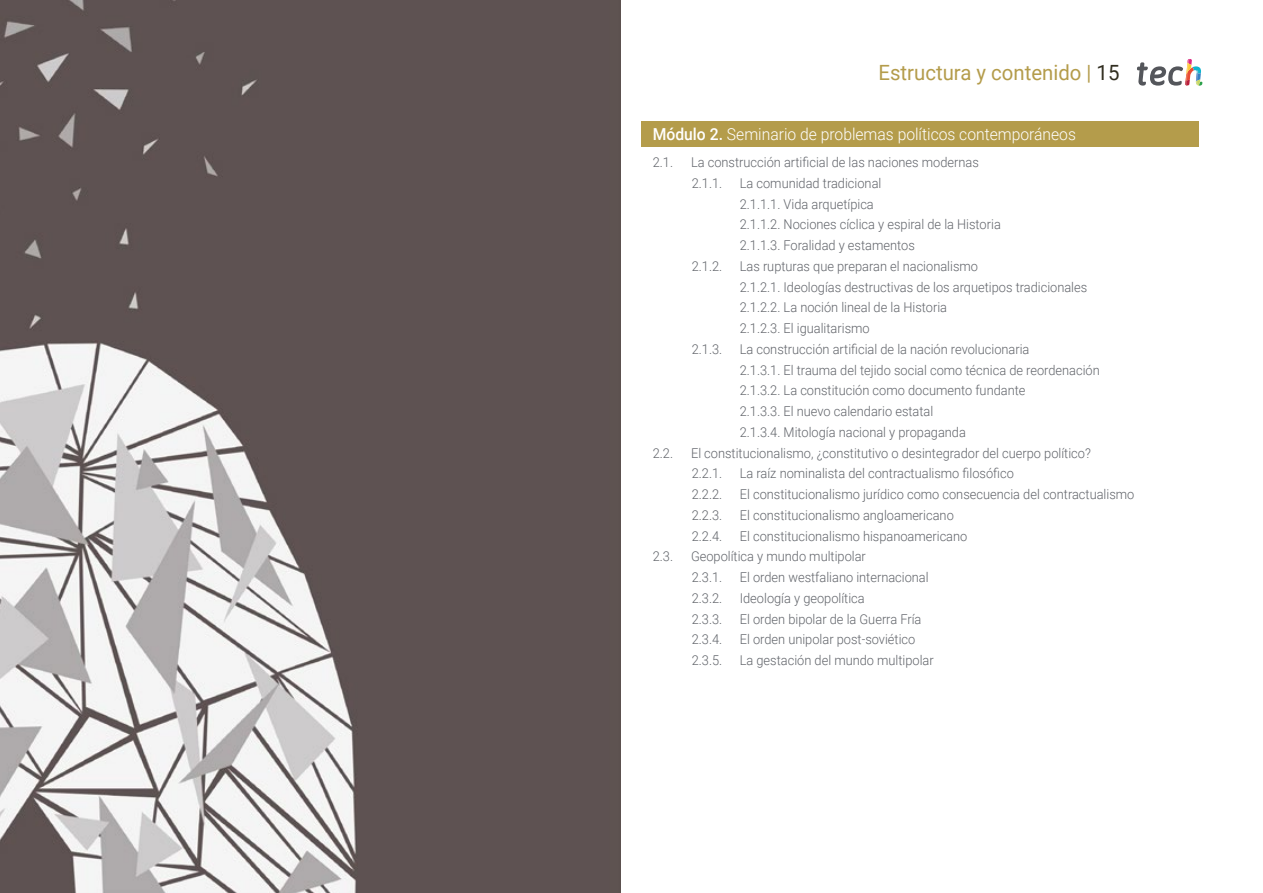
<style>
.page{position:relative;width:1263px;height:893px;background:#fff}
.page>*{position:absolute;margin:0;border:0;box-sizing:border-box;transform-origin:0 0}
.t1{font:21px "Roboto";color:#b49c4b}
.t2{font:300 16.5px "Roboto";color:#fff;scale:.95 1}
.t3{font:300 13.5px/20.7px "Roboto";color:#61646a;scale:.95 1}
.s1{color:#312e20}
.s2{font-weight:500}
</style>
<div class="page">
<svg style="left:1137px;top:59px;width:65px;height:27px"></svg>
<div style="left:642px;top:121px;width:557px;height:25px;background:#b49c4b"></div>
<img style="left:0;top:0;width:621px;height:893px">
<h1 class="t1" style="left:878px;top:57px;width:242px">Estructura y contenido | <span class="s1">15</span></h1>
<p class="t2" style="left:653px;top:123px;width:447px"><span class="s2">Módulo 2.</span> Seminario de problemas políticos contemporáneos</p>
<p class="t3" style="left:653px;top:151px;width:23px">2.1.</p>
<p class="t3" style="left:691px;top:151px;width:304px">La construcción artificial de las naciones modernas<br>2.1.1.</p>
<p class="t3" style="left:740px;top:172px;width:276px">La comunidad tradicional<br>2.1.1.1. Vida arquetípica<br>2.1.1.2. Nociones cíclica y espiral de la Historia 2.1.1.3. Foralidad y estamentos</p>
<p class="t3" style="left:692px;top:255px;width:34px">2.1.2.</p>
<p class="t3" style="left:740px;top:255px;width:367px">Las rupturas que preparan el nacionalismo<br>2.1.2.1. Ideologías destructivas de los arquetipos tradicionales 2.1.2.2. La noción lineal de la Historia<br>2.1.2.3. El igualitarismo</p>
<p class="t3" style="left:692px;top:338px;width:34px">2.1.3.</p>
<p class="t3" style="left:740px;top:338px;width:380px">La construcción artificial de la nación revolucionaria<br>2.1.3.1. El trauma del tejido social como técnica de reordenación 2.1.3.2. La constitución como documento fundante<br>2.1.3.3. El nuevo calendario estatal<br>2.1.3.4. Mitología nacional y propaganda</p>
<p class="t3" style="left:653px;top:442px;width:23px">2.2.</p>
<p class="t3" style="left:691px;top:442px;width:422px">El constitucionalismo, ¿constitutivo o desintegrador del cuerpo político?<br>2.2.1.</p>
<p class="t3" style="left:740px;top:463px;width:290px">La raíz nominalista del contractualismo filosófico</p>
<p class="t3" style="left:692px;top:483px;width:34px">2.2.2.</p>
<p class="t3" style="left:740px;top:483px;width:417px">El constitucionalismo jurídico como consecuencia del contractualismo</p>
<p class="t3" style="left:692px;top:504px;width:34px">2.2.3.</p>
<p class="t3" style="left:740px;top:504px;width:227px">El constitucionalismo angloamericano</p>
<p class="t3" style="left:692px;top:525px;width:34px">2.2.4.</p>
<p class="t3" style="left:740px;top:525px;width:241px">El constitucionalismo hispanoamericano</p>
<p class="t3" style="left:653px;top:546px;width:23px">2.3.</p>
<p class="t3" style="left:691px;top:546px;width:186px">Geopolítica y mundo multipolar<br>2.3.1.</p>
<p class="t3" style="left:740px;top:566px;width:200px">El orden westfaliano internacional</p>
<p class="t3" style="left:692px;top:587px;width:34px">2.3.2.</p>
<p class="t3" style="left:740px;top:587px;width:133px">Ideología y geopolítica</p>
<p class="t3" style="left:692px;top:608px;width:34px">2.3.3.</p>
<p class="t3" style="left:740px;top:608px;width:193px">El orden bipolar de la Guerra Fría</p>
<p class="t3" style="left:692px;top:629px;width:34px">2.3.4.</p>
<p class="t3" style="left:740px;top:629px;width:186px">El orden unipolar post-soviético</p>
<p class="t3" style="left:692px;top:649px;width:34px">2.3.5.</p>
<p class="t3" style="left:740px;top:649px;width:206px">La gestación del mundo multipolar</p>
</div>
